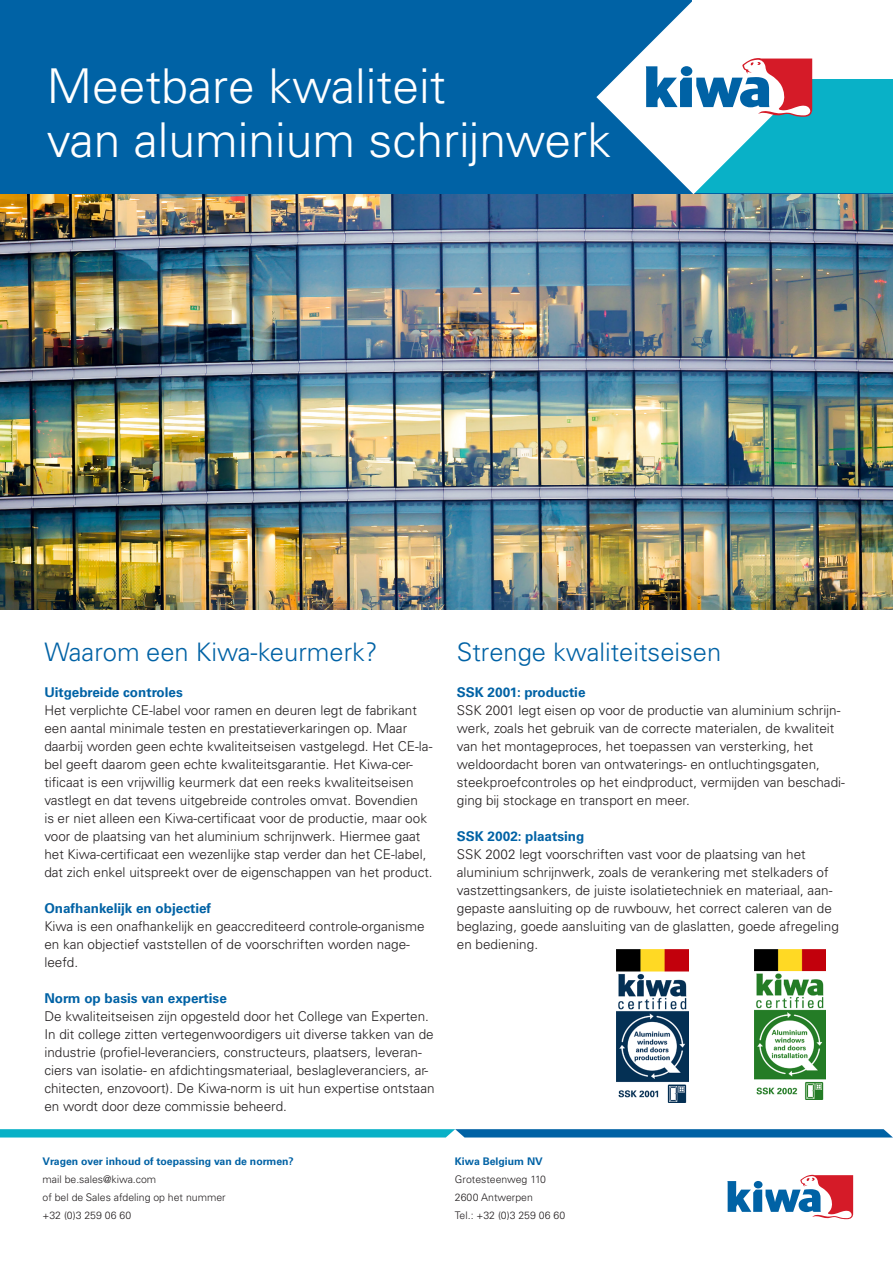
<style>
.page{position:relative;width:893px;height:1263px;background:#fff}
.page>*{position:absolute;margin:0;border:0;box-sizing:border-box;transform-origin:0 0}
.chapter_title{font:300 48px "Univers LT Pro 45";color:#fff}
.main_text{font:300 25.5px "Univers LT Pro 45";color:#0062a5}
.main_text-2{font:300 13.5px/18px "Univers LT Pro 45";color:#231f20}
.main_text-3{font:700 13.5px "Univers LT Pro 65";color:#0062a5}
.main_text-4{font:300 10.5px "Univers LT Pro 45";color:#231f20}
.main_text-5{font:700 10.5px "Univers LT Pro 65";color:#0062a5}
</style>
<div class="page">
<svg style="left:0;top:1129px;width:893px;height:8px;background:#0e8eb9"></svg>
<svg style="left:727px;top:1175px;width:126px;height:44px"></svg>
<div style="left:754px;top:1181px;width:8px;height:7px;background:#0062a5;border-radius:50%"></div>
<div style="left:0;top:0;width:893px;height:193px;background:#0062a5"></div>
<div style="left:692px;top:0;width:201px;height:115px;background:#fff"></div>
<div style="left:692px;top:80px;width:201px;height:113px;background:#09b1c7"></div>
<svg style="left:596px;top:1px;width:216px;height:193px"></svg>
<div style="left:681px;top:66px;width:11px;height:10px;background:#0062a5;border-radius:50%"></div>
<img style="left:0;top:194px;width:893px;height:415px">
<img style="left:617px;top:949px;width:72px;height:153px">
<img style="left:754px;top:949px;width:71px;height:151px">
<p class="chapter_title" style="left:47px;top:55px;width:401px">Meetbare kwaliteit</p>
<p class="chapter_title" style="left:47px;top:109px;width:566px">van aluminium schrijnwerk</p>
<p class="main_text" style="left:44px;top:635px;width:335px">Waarom een Kiwa-keurmerk?</p>
<p class="main_text-3" style="left:44px;top:683px;width:140px">Uitgebreide controles</p>
<p class="main_text-2" style="left:44px;top:701px;width:390px">Het verplichte CE-label voor ramen en deuren legt de fabrikant een aantal minimale testen en prestatieverkaringen op. Maar daarbij worden geen echte kwaliteitseisen vastgelegd. Het CE-la&shy;bel geeft daarom geen echte kwaliteitsgarantie. Het Kiwa-cer&shy;tificaat is een vrijwillig keurmerk dat een reeks kwaliteitseisen vastlegt en dat tevens uitgebreide controles omvat. Bovendien<br>is er niet alleen een Kiwa-certificaat voor de productie, maar ook voor de plaatsing van het aluminium schrijnwerk. Hiermee gaat het Kiwa-certificaat een wezenlijke stap verder dan het CE-label, dat zich enkel uitspreekt over de eigenschappen van het product.</p>
<p class="main_text-3" style="left:44px;top:899px;width:168px">Onafhankelijk en objectief</p>
<p class="main_text-2" style="left:44px;top:917px;width:382px">Kiwa is een onafhankelijk en geaccrediteerd controle-organisme en kan objectief vaststellen of de voorschriften worden nage&shy;leefd.</p>
<p class="main_text-3" style="left:44px;top:989px;width:184px">Norm op basis van expertise</p>
<p class="main_text-2" style="left:44px;top:1007px;width:392px">De kwaliteitseisen zijn opgesteld door het College van Experten.<br>In dit college zitten vertegenwoordigers uit diverse takken van de industrie (profiel-leveranciers, constructeurs, plaatsers, leveran&shy;ciers van isolatie- en afdichtingsmateriaal, beslagleveranciers, ar&shy;chitecten, enzovoort). De Kiwa-norm is uit hun expertise ontstaan en wordt door deze commissie beheerd.</p>
<p class="main_text-5" style="left:43px;top:1154px;width:253px">Vragen over inhoud of toepassing van de normen?</p>
<p class="main_text-4" style="left:43px;top:1172px;width:115px">mail be.sales@kiwa.com</p>
<p class="main_text-4" style="left:43px;top:1190px;width:185px">of bel de Sales afdeling op het nummer</p>
<p class="main_text-4" style="left:43px;top:1208px;width:90px">+32 (0)3 259 06 60</p>
<p class="main_text" style="left:457px;top:635px;width:266px">Strenge kwaliteitseisen</p>
<p class="main_text-3" style="left:457px;top:683px;width:130px">SSK 2001: productie</p>
<p class="main_text-2" style="left:457px;top:701px;width:390px">SSK 2001 legt eisen op voor de productie van aluminium schrijn&shy;werk, zoals het gebruik van de correcte materialen, de kwaliteit van het montageproces, het toepassen van versterking, het weldoordacht boren van ontwaterings- en ontluchtingsgaten, steekproefcontroles op het eindproduct, vermijden van beschadi&shy;ging bij stockage en transport en meer.</p>
<p class="main_text-3" style="left:457px;top:827px;width:129px">SSK 2002: plaatsing</p>
<p class="main_text-2" style="left:457px;top:845px;width:383px">SSK 2002 legt voorschriften vast voor de plaatsing van het aluminium schrijnwerk, zoals de verankering met stelkaders of vastzettingsankers, de juiste isolatietechniek en materiaal, aan&shy;gepaste aansluiting op de ruwbouw, het correct caleren van de beglazing, goede aansluiting van de glaslatten, goede afregeling en bediening.</p>
<p class="main_text-5" style="left:455px;top:1154px;width:89px">Kiwa Belgium NV</p>
<p class="main_text-4" style="left:455px;top:1172px;width:92px">Grotesteenweg 110</p>
<p class="main_text-4" style="left:455px;top:1190px;width:79px">2600 Antwerpen</p>
<p class="main_text-4" style="left:455px;top:1208px;width:112px">Tel.: +32 (0)3 259 06 60</p>
</div>
